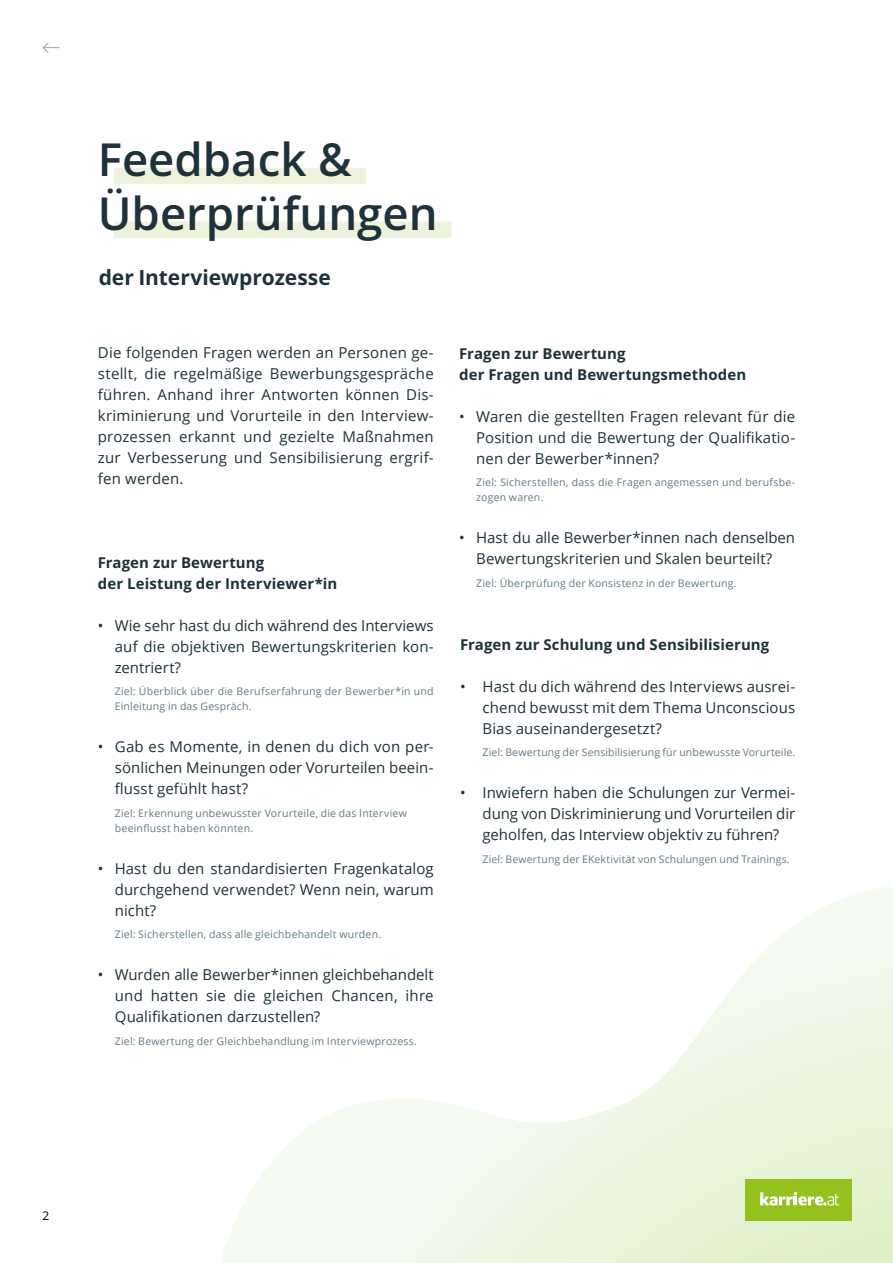
<style>
.page{position:relative;width:893px;height:1263px;background:#fff}
.page>*{position:absolute;margin:0;border:0;box-sizing:border-box;transform-origin:0 0}
.t1{font:600 45.6px/53.7px "Open Sans";color:#1d323a}
.t2{font:700 21px "Open Sans";letter-spacing:-.005em;color:#1d323a}
.t3{font:15px/21px "Open Sans";letter-spacing:.005em;color:#1d323a;text-align:justify}
.t4{font:700 15px/21px "Open Sans";letter-spacing:.005em;color:#1d323a}
.t5{font:12px "Open Sans";color:#000}
.t6{font:10.5px/15px "Open Sans";letter-spacing:.02em;color:#647a84}
</style>
<div class="page">
<svg style="left:220px;top:886px;width:673px;height:377px"></svg>
<div style="left:114px;top:168px;width:252px;height:16px;background:#ecf3da"></div>
<div style="left:114px;top:222px;width:337px;height:16px;background:#ecf3da"></div>
<div style="left:746px;top:1179px;width:106px;height:41px;background:#95c11f"></div>
<svg style="left:760px;top:1192px;width:79px;height:14px"></svg>
<svg style="left:42px;top:42px;width:18px;height:11px"></svg>
<h1 class="t1" style="left:98px;top:132px;width:341px">Feedback &amp;<br>Überprüfungen</h1>
<h2 class="t2" style="left:99px;top:263px;width:234px">der Interviewprozesse</h2>
<p class="t3" style="left:98px;top:341px;width:337px">Die folgenden Fragen werden an Personen ge&shy;stellt, die regelmäßige Bewerbungsgespräche führen. Anhand ihrer Antworten können Dis&shy;kriminierung und Vorurteile in den Interview&shy;prozessen erkannt und gezielte Maßnahmen zur Verbesserung und Sensibilisierung ergrif&shy;fen werden.</p>
<p class="t4" style="left:98px;top:551px;width:241px">Fragen zur Bewertung<br>der Leistung der Interviewer*in</p>
<p class="t3" style="left:115px;top:614px;width:320px;text-indent:-17px">• Wie sehr hast du dich während des Interviews auf die objektiven Bewertungskriterien kon&shy;zentriert?</p>
<p class="t6" style="left:115px;top:684px;width:320px">Ziel: Überblick über die Berufserfahrung der Bewerber*in und<br>Einleitung in das Gespräch.</p>
<p class="t3" style="left:115px;top:736px;width:320px;text-indent:-17px">• Gab es Momente, in denen du dich von per&shy;sönlichen Meinungen oder Vorurteilen beein&shy;flusst gefühlt hast?</p>
<p class="t6" style="left:115px;top:805px;width:294px">Ziel: Erkennung unbewusster Vorurteile, die das Interview beeinflusst haben könnten.</p>
<p class="t3" style="left:115px;top:857px;width:320px;text-indent:-17px">• Hast du den standardisierten Fragenkatalog durchgehend verwendet? Wenn nein, warum nicht?</p>
<p class="t6" style="left:115px;top:927px;width:268px">Ziel: Sicherstellen, dass alle gleichbehandelt wurden.</p>
<p class="t3" style="left:115px;top:964px;width:320px;text-indent:-17px">• Wurden alle Bewerber*innen gleichbehandelt und hatten sie die gleichen Chancen, ihre Qualifikationen darzustellen?</p>
<p class="t6" style="left:115px;top:1033px;width:304px">Ziel: Bewertung der Gleichbehandlung im Interviewprozess.</p>
<p class="t4" style="left:459px;top:342px;width:289px">Fragen zur Bewertung<br>der Fragen und Bewertungsmethoden</p>
<p class="t3" style="left:476px;top:405px;width:320px;text-indent:-17px">• Waren die gestellten Fragen relevant für die Position und die Bewertung der Qualifikatio&shy;nen der Bewerber*innen?</p>
<p class="t6" style="left:476px;top:475px;width:320px">Ziel: Sicherstellen, dass die Fragen angemessen und berufsbe&shy;zogen waren.</p>
<p class="t3" style="left:459px;top:527px;width:337px;text-align:center">• Hast du alle Bewerber*innen nach denselben<br>Bewertungskriterien und Skalen beurteilt?</p>
<p class="t6" style="left:476px;top:575px;width:262px">Ziel: Überprüfung der Konsistenz in der Bewertung.</p>
<p class="t4" style="left:460px;top:633px;width:311px">Fragen zur Schulung und Sensibilisierung</p>
<p class="t3" style="left:483px;top:675px;width:314px;text-indent:-22px">• Hast du dich während des Interviews ausrei&shy;chend bewusst mit dem Thema Unconscious Bias auseinandergesetzt?</p>
<p class="t6" style="left:483px;top:745px;width:314px">Ziel: Bewertung der Sensibilisierung für unbewusste Vorurteile.</p>
<p class="t3" style="left:483px;top:782px;width:314px;text-indent:-22px">• Inwiefern haben die Schulungen zur Vermei&shy;dung von Diskriminierung und Vorurteilen dir geholfen, das Interview objektiv zu führen?</p>
<p class="t6" style="left:483px;top:851px;width:309px">Ziel: Bewertung der EKektivität von Schulungen und Trainings.</p>
<p class="t5" style="left:43px;top:1208px;width:8px">2</p>
</div>
